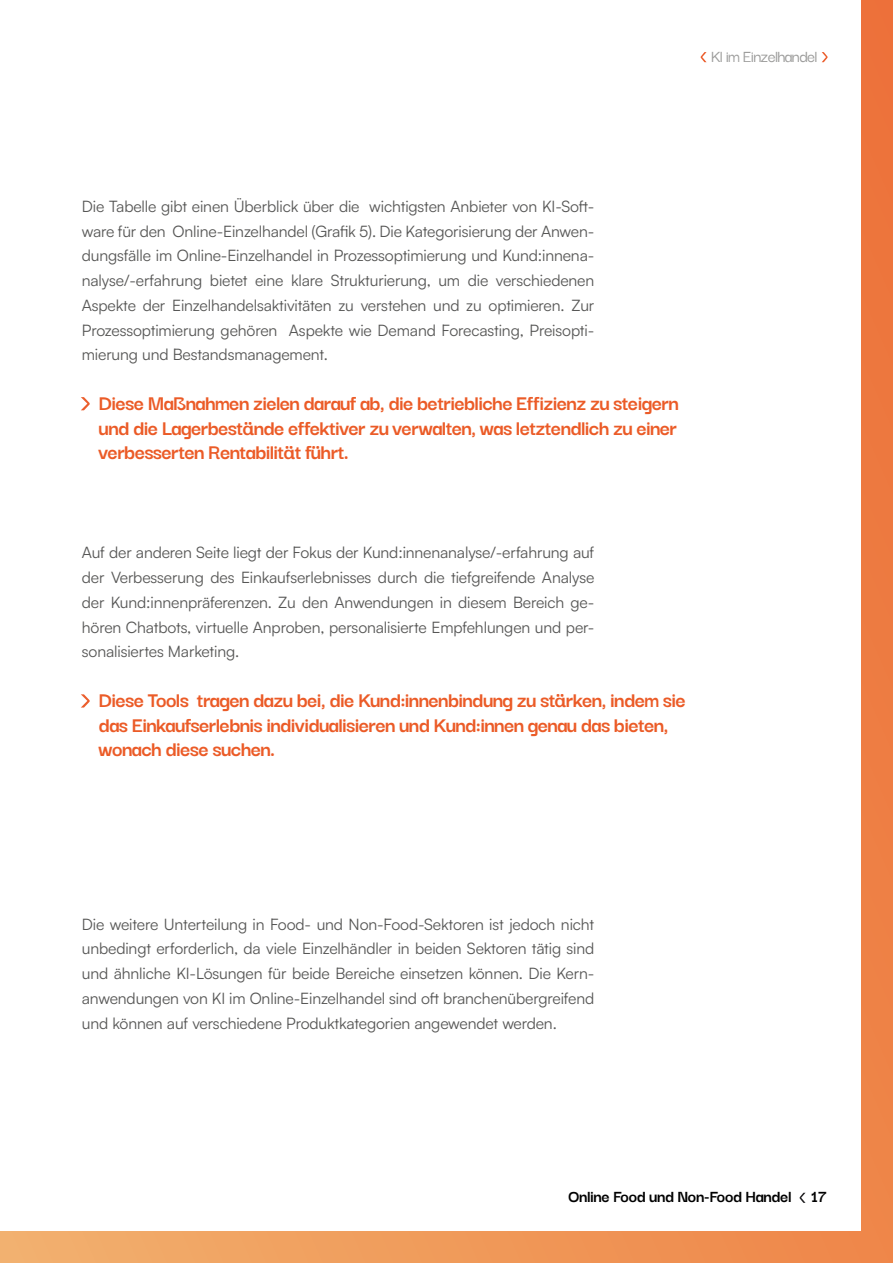
<style>
.page{position:relative;width:893px;height:1263px;background:#fff}
.page>*{position:absolute;margin:0;border:0;box-sizing:border-box;transform-origin:0 0}
.t1{font:700 22.5px/24.8px "Darker Grotesque";letter-spacing:-.03em;color:#eb5b27;text-align:justify}
.t2{font:700 18px "Darker Grotesque";letter-spacing:-.02em;color:#000}
.t3{font:500 18px "Darker Grotesque";letter-spacing:-.04em;color:#9d9d9c}
.t4{font:700 15.75px/24.8px "Satoshi Variable";letter-spacing:-.01em;color:#575756;text-align:justify}
</style>
<div class="page">
<svg style="left:81px;top:397px;width:9px;height:13px"></svg>
<svg style="left:81px;top:694px;width:9px;height:13px"></svg>
<svg style="left:800px;top:1193px;width:5px;height:10px"></svg>
<div style="left:861px;top:0;width:32px;height:1263px;background:#ed7b41"></div>
<div style="left:0;top:1231px;width:893px;height:32px;background:linear-gradient(to right,#f2b06e,#ef8548)"></div>
<svg style="left:822px;top:52px;width:5px;height:10px"></svg>
<svg style="left:701px;top:52px;width:6px;height:10px"></svg>
<p class="t3" style="left:711px;top:43px;width:108px">Kl im Einzelhandel</p>
<p class="t4" style="left:82px;top:193px;width:514px">Die Tabelle gibt einen Überblick über die wichtigsten Anbieter von KI-Soft&shy;ware für den Online-Einzelhandel (Grafik 5). Die Kategorisierung der Anwen&shy;dungsfälle im Online-Einzelhandel in Prozessoptimierung und Kund:innena&shy;nalyse/-erfahrung bietet eine klare Strukturierung, um die verschiedenen Aspekte der Einzelhandelsaktivitäten zu verstehen und zu optimieren. Zur Prozessoptimierung gehören Aspekte wie Demand Forecasting, Preisopti&shy;mierung und Bestandsmanagement.</p>
<h1 class="t1" style="left:99px;top:389px;width:582px">Diese Maßnahmen zielen darauf ab, die betriebliche Effizienz zu steigern und die Lagerbestände effektiver zu verwalten, was letztendlich zu einer verbesserten Rentabilität führt.</h1>
<p class="t4" style="left:82px;top:539px;width:514px">Auf der anderen Seite liegt der Fokus der Kund:innenanalyse/-erfahrung auf der Verbesserung des Einkaufserlebnisses durch die tiefgreifende Analyse der Kund:innenpräferenzen. Zu den Anwendungen in diesem Bereich ge&shy;hören Chatbots, virtuelle Anproben, personalisierte Empfehlungen und per&shy;sonalisiertes Marketing.</p>
<h1 class="t1" style="left:99px;top:686px;width:589px;text-align:left">Diese Tools tragen dazu bei, die Kund:innenbindung zu stärken, indem sie das Einkaufserlebnis individualisieren und Kund:innen genau das bieten, wonach diese suchen.</h1>
<p class="t4" style="left:82px;top:910px;width:514px">Die weitere Unterteilung in Food- und Non-Food-Sektoren ist jedoch nicht unbedingt erforderlich, da viele Einzelhändler in beiden Sektoren tätig sind und ähnliche KI-Lösungen für beide Bereiche einsetzen können. Die Kern&shy;anwendungen von KI im Online-Einzelhandel sind oft branchenübergreifend und können auf verschiedene Produktkategorien angewendet werden.</p>
<p class="t2" style="left:568px;top:1183px;width:260px">Online Food und Non-Food Handel 17</p>
</div>
